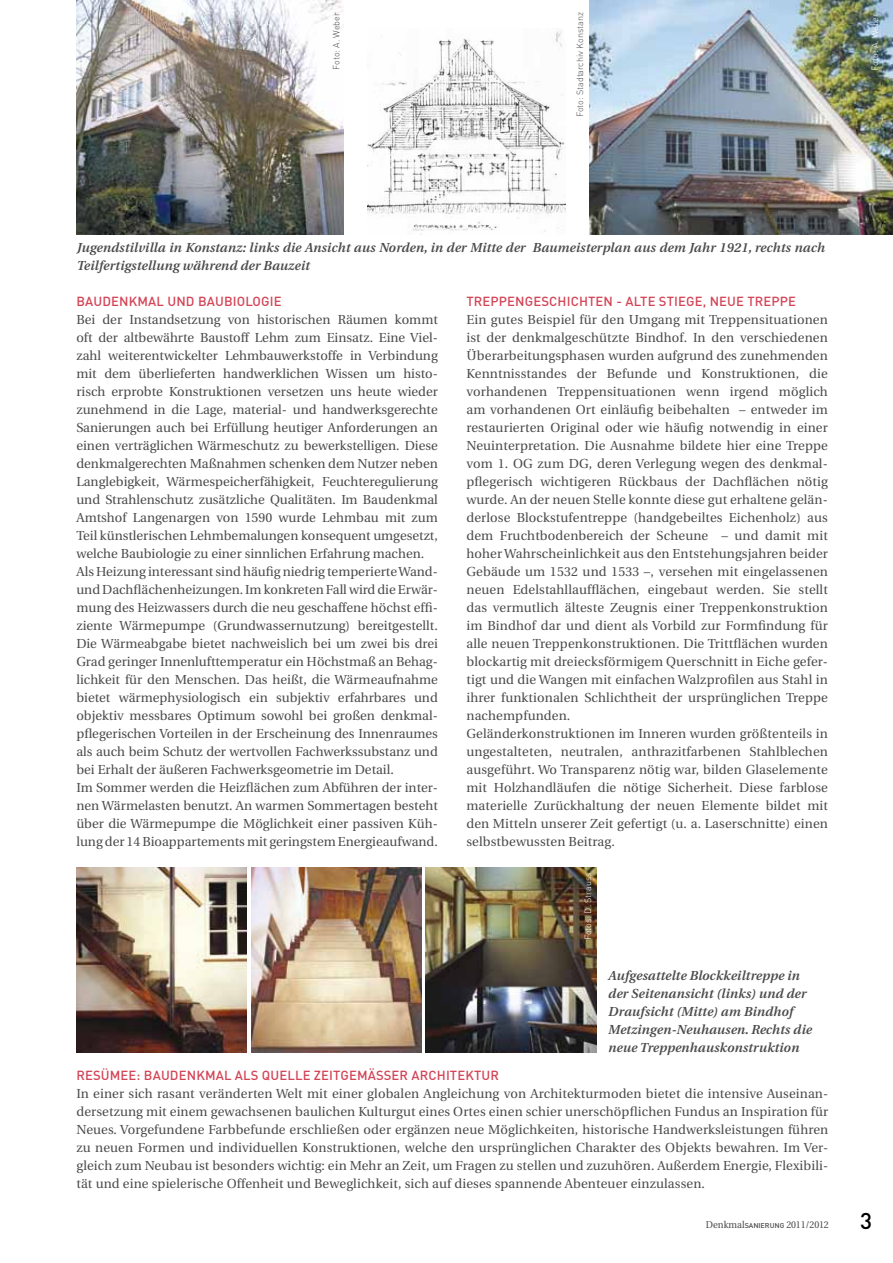
<style>
.page{position:relative;width:893px;height:1263px;background:#fff}
.page>*{position:absolute;margin:0;border:0;box-sizing:border-box;transform-origin:0 0}
.t1{font:500 22.5px "DIN";color:#000}
.t2{font:13.05px/18px "Utopia";color:#4b4b4d}
.t3{font:italic 600 13.05px/18px "Utopia";letter-spacing:.01em;color:#4b4b4d}
.t4{font:500 13.05px "DIN";letter-spacing:.01em;color:#d34456}
.t5{font:9.75px "Utopia";letter-spacing:-.015em;color:#4b4b4d;scale:.95 1}
.t6{font:300 9px "DIN";color:#4b4b4d}
.t7{font:300 9px "DIN";color:#fff}
.s1{font-family:"DIN";font-weight:500;font-size:6.9px}
</style>
<div class="page">
<img style="left:76px;top:0;width:268px;height:234px">
<img style="left:367px;top:31px;width:199px;height:201px">
<img style="left:589px;top:0;width:304px;height:234px">
<img style="left:76px;top:867px;width:170px;height:186px">
<img style="left:426px;top:867px;width:170px;height:186px">
<img style="left:251px;top:867px;width:170px;height:186px">
<p class="t6" style="left:331px;top:70px;width:59px;rotate:-90deg">Foto: A. Weber</p>
<p class="t7" style="left:869px;top:71px;width:59px;rotate:-90deg">Foto: A. Weber</p>
<p class="t6" style="left:574px;top:117px;width:107px;rotate:-90deg">Foto: Stadtarchiv Konstanz</p>
<p class="t3" style="left:76px;top:238px;width:750px">Jugendstilvilla in Konstanz: links die Ansicht aus Norden, in der Mitte der Baumeisterplan aus dem Jahr 1921, rechts nach<br>Teilfertigstellung während der Bauzeit</p>
<p class="t4" style="left:76px;top:293px;width:207px">BAUDENKMAL UND BAUBIOLOGIE</p>
<p class="t2" style="left:76px;top:311px;width:363px">Bei der Instandsetzung von historischen Räumen kommt oft der altbewährte Baustoff Lehm zum Einsatz. Eine Viel&shy;zahl weiterentwickelter Lehmbauwerkstoffe in Verbindung mit dem überlieferten handwerklichen Wissen um histo&shy;risch erprobte Konstruktionen versetzen uns heute wieder zunehmend in die Lage, material- und handwerksgerechte Sanierungen auch bei Erfüllung heutiger Anforderungen an einen verträglichen Wärmeschutz zu bewerkstelligen. Diese denkmalgerechten Maßnahmen schenken dem Nutzer neben Langlebigkeit, Wärmespeicherfähigkeit, Feuchteregulierung und Strahlenschutz zusätzliche Qualitäten. Im Baudenkmal Amtshof Langenargen von 1590 wurde Lehmbau mit zum Teil künstlerischen Lehmbemalungen konsequent umgesetzt, welche Baubiologie zu einer sinnlichen Erfahrung machen.<br>Als Heizung interessant sind häufig niedrig temperierte Wand&shy;und Dachflächenheizungen. Im konkreten Fall wird die Erwär&shy;mung des Heizwassers durch die neu geschaffene höchst effi&shy;ziente Wärmepumpe (Grundwassernutzung) bereitgestellt.<br>Die Wärmeabgabe bietet nachweislich bei um zwei bis drei Grad geringer Innenlufttemperatur ein Höchstmaß an Behag&shy;lichkeit für den Menschen. Das heißt, die Wärmeaufnahme bietet wärmephysiologisch ein subjektiv erfahrbares und objektiv messbares Optimum sowohl bei großen denkmal&shy;pflegerischen Vorteilen in der Erscheinung des Innenraumes als auch beim Schutz der wertvollen Fachwerkssubstanz und bei Erhalt der äußeren Fachwerksgeometrie im Detail.<br>Im Sommer werden die Heizflächen zum Abführen der inter&shy;nen Wärmelasten benutzt. An warmen Sommertagen besteht über die Wärmepumpe die Möglichkeit einer passiven Küh&shy;lung der 14 Bioappartements mit geringstem Energieaufwand.</p>
<p class="t4" style="left:466px;top:293px;width:331px">TREPPENGESCHICHTEN - ALTE STIEGE, NEUE TREPPE</p>
<p class="t2" style="left:466px;top:311px;width:363px">Ein gutes Beispiel für den Umgang mit Treppensituationen ist der denkmalgeschützte Bindhof. In den verschiedenen Überarbeitungsphasen wurden aufgrund des zunehmenden Kenntnisstandes der Befunde und Konstruktionen, die vorhandenen Treppensituationen wenn irgend möglich am vorhandenen Ort einläufig beibehalten – entweder im restaurierten Original oder wie häufig notwendig in einer Neuinterpretation. Die Ausnahme bildete hier eine Treppe vom 1. OG zum DG, deren Verlegung wegen des denkmal&shy;pflegerisch wichtigeren Rückbaus der Dachflächen nötig wurde. An der neuen Stelle konnte diese gut erhaltene gelän&shy;derlose Blockstufentreppe (handgebeiltes Eichenholz) aus dem Fruchtbodenbereich der Scheune – und damit mit hoher Wahrscheinlichkeit aus den Entstehungsjahren beider Gebäude um 1532 und 1533 –, versehen mit eingelassenen neuen Edelstahllaufflächen, eingebaut werden. Sie stellt das vermutlich älteste Zeugnis einer Treppenkonstruktion im Bindhof dar und dient als Vorbild zur Formfindung für alle neuen Treppenkonstruktionen. Die Trittflächen wurden blockartig mit dreiecksförmigem Querschnitt in Eiche gefer&shy;tigt und die Wangen mit einfachen Walzprofilen aus Stahl in ihrer funktionalen Schlichtheit der ursprünglichen Treppe nachempfunden.<br>Geländerkonstruktionen im Inneren wurden größtenteils in ungestalteten, neutralen, anthrazitfarbenen Stahlblechen ausgeführt. Wo Transparenz nötig war, bilden Glaselemente mit Holzhandläufen die nötige Sicherheit. Diese farblose materielle Zurückhaltung der neuen Elemente bildet mit den Mitteln unserer Zeit gefertigt (u. a. Laserschnitte) einen selbstbewussten Beitrag.</p>
<p class="t7" style="left:582px;top:940px;width:69px;rotate:-90deg">Fotos: D. Strauss</p>
<p class="t3" style="left:608px;top:967px;width:205px">Aufgesattelte Blockkeiltreppe in der Seitenansicht (links) und der Draufsicht (Mitte) am Bindhof Metzingen-Neuhausen. Rechts die neue Treppenhauskonstruktion</p>
<p class="t4" style="left:76px;top:1067px;width:424px">RESÜMEE: BAUDENKMAL ALS QUELLE ZEITGEMÄSSER ARCHITEKTUR</p>
<p class="t2" style="left:76px;top:1085px;width:753px;text-align:justify">In einer sich rasant veränderten Welt mit einer globalen Angleichung von Architekturmoden bietet die intensive Auseinan&shy;dersetzung mit einem gewachsenen baulichen Kulturgut eines Ortes einen schier unerschöpflichen Fundus an Inspiration für Neues. Vorgefundene Farbbefunde erschließen oder ergänzen neue Möglichkeiten, historische Handwerksleistungen führen zu neuen Formen und individuellen Konstruktionen, welche den ursprünglichen Charakter des Objekts bewahren. Im Ver&shy;gleich zum Neubau ist besonders wichtig: ein Mehr an Zeit, um Fragen zu stellen und zuzuhören. Außerdem Energie, Flexibili&shy;tät und eine spielerische Offenheit und Beweglichkeit, sich auf dieses spannende Abenteuer einzulassen.</p>
<p class="t5" style="left:706px;top:1219px;width:131px">Denkmal<span class="s1">SANIERUNG</span> 2011/2012</p>
<h1 class="t1" style="left:860px;top:1206px;width:13px">3</h1>
</div>
